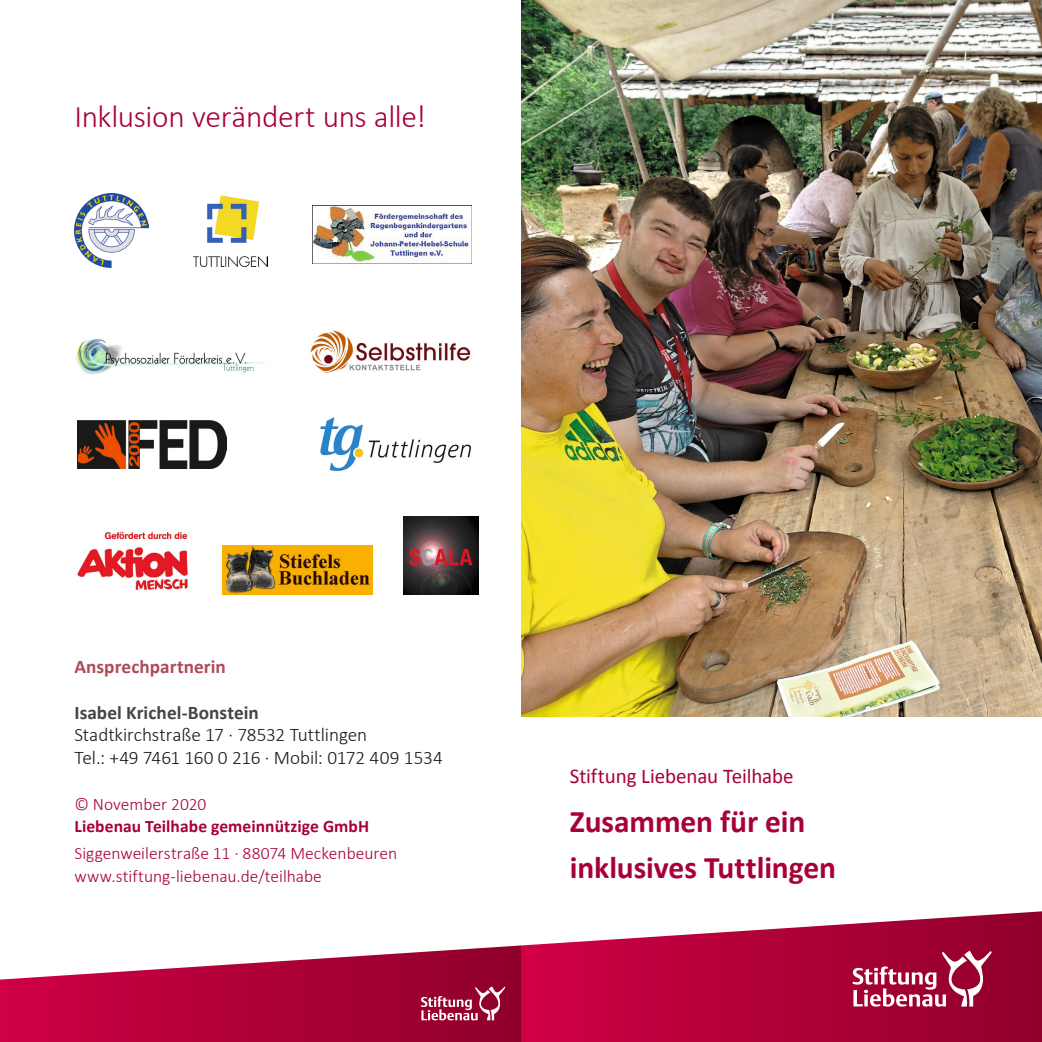
<style>
.page{position:relative;width:1042px;height:1042px;background:#fff}
.page>*{position:absolute;margin:0;border:0;box-sizing:border-box;transform-origin:0 0}
.Headline_klein{font:700 31.5px "Calibri";letter-spacing:-.005em;color:#a80035}
.Headline_klein-2{font:300 31.5px "Calibri";letter-spacing:-.015em;color:#a80035}
.t1{font:21px "Calibri";letter-spacing:-.01em;color:#a80035}
.Copy{font:300 19.25px "Calibri";letter-spacing:-.005em;color:#1b1917}
.Copy-2{font:700 19.25px "Calibri";color:#474442}
.Copy-3{font:700 19.25px "Calibri";letter-spacing:.005em;color:#ae4a56}
.t2{font:300 17.5px/22.8px "Calibri";color:#a80035}
.t3{font:700 17.5px "Calibri";letter-spacing:.005em;color:#a80035}
</style>
<div class="page">
<svg style="left:0;top:945px;width:521px;height:97px"></svg>
<svg style="left:521px;top:911px;width:521px;height:131px;background:#bc2655"></svg>
<svg style="left:853px;top:950px;width:138px;height:56px"></svg>
<svg style="left:421px;top:986px;width:84px;height:34px"></svg>
<img style="left:521px;top:0;width:521px;height:716px">
<img style="left:74px;top:193px;width:75px;height:75px">
<img style="left:312px;top:206px;width:159px;height:57px">
<img style="left:76px;top:340px;width:190px;height:35px">
<img style="left:193px;top:195px;width:75px;height:72px">
<img style="left:77px;top:420px;width:149px;height:49px">
<img style="left:320px;top:417px;width:152px;height:54px">
<img style="left:310px;top:330px;width:161px;height:43px">
<img style="left:404px;top:516px;width:74px;height:79px">
<img style="left:223px;top:545px;width:149px;height:50px">
<img style="left:77px;top:531px;width:111px;height:59px">
<p class="Headline_klein-2" style="left:74px;top:97px;width:353px">Inklusion verändert uns alle!</p>
<p class="Copy-3" style="left:74px;top:654px;width:153px">Ansprechpartnerin</p>
<p class="Copy-2" style="left:74px;top:700px;width:186px">Isabel Krichel-Bonstein</p>
<p class="Copy" style="left:74px;top:723px;width:294px">Stadtkirchstraße 17 · 78532 Tuttlingen</p>
<p class="Copy" style="left:74px;top:746px;width:370px">Tel.: +49 7461 160 0 216 · Mobil: 0172 409 1534</p>
<p class="t2" style="left:74px;top:792px;width:133px">© November 2020</p>
<p class="t3" style="left:74px;top:815px;width:296px">Liebenau Teilhabe gemeinnützige GmbH</p>
<p class="t2" style="left:74px;top:841px;width:324px">Siggenweilerstraße 11 · 88074 Meckenbeuren www.stiftung-liebenau.de/teilhabe</p>
<p class="t1" style="left:570px;top:763px;width:225px">Stiftung Liebenau Teilhabe</p>
<p class="Headline_klein" style="left:570px;top:802px;width:237px">Zusammen für ein</p>
<p class="Headline_klein" style="left:570px;top:847px;width:267px">inklusives Tuttlingen</p>
</div>
